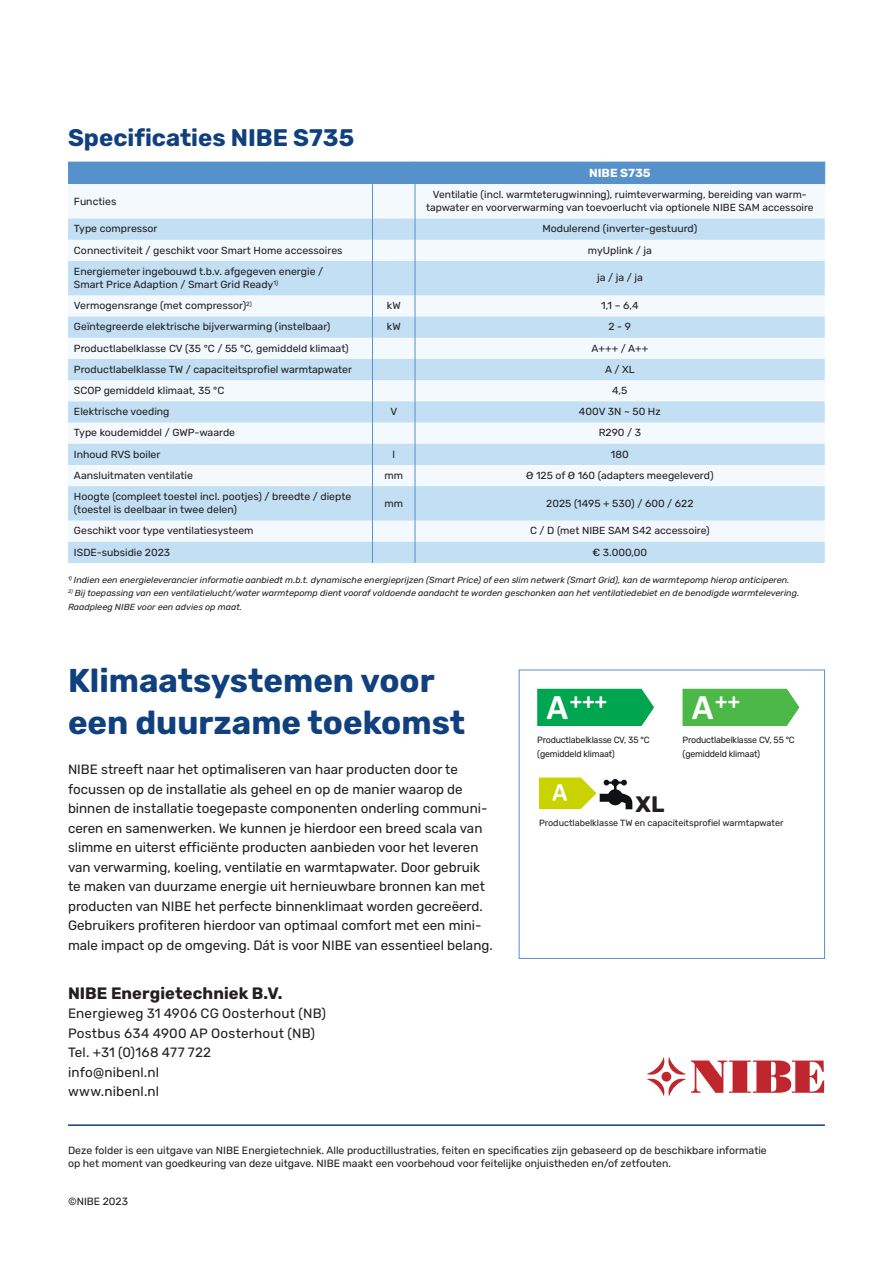
<style>
.page{position:relative;width:893px;height:1263px;background:#fff}
.page>*{position:absolute;margin:0;border:0;box-sizing:border-box;transform-origin:0 0}
.Section_heading_H2{font:700 33px/42px "Rubik";color:#10407e}
.t1{font:700 24.6px "Calibri";color:#fff}
.Section_heading_H2-2{font:700 24px "Rubik";color:#10407e}
.t2{font:700 22.35px "Rubik";color:#231f20}
.t3{font:700 16.5px "Rubik";letter-spacing:.005em;color:#231f20}
.Body_copy{font:13.5px/19.5px "Rubik";color:#231f20}
.Tabell_rubrik{font:700 11.7px "Rubik";color:#fff}
.Tabell_bröd{font:10.5px/13.5px "Rubik";color:#231f20}
.Tabell_bröd-2{font:10.2px/13.2px "Rubik";color:#231f20}
.Tabell_bröd-3{font:9px/13.5px "Rubik";letter-spacing:-.02em;color:#231f20}
.Tabell_bröd-4{font:9px "Rubik";color:#231f20}
.Tabell_bröd-5{font:italic 8.85px/13.2px "Rubik";color:#231f20}
.s1{font-size:36px}
</style>
<div class="page">
<div style="left:68px;top:184px;width:757px;height:35px;background:#f4f9fd"></div>
<svg style="left:68px;top:219px;width:757px;height:344px;fill:#c2dff4"></svg>
<div style="left:68px;top:162px;width:757px;height:22px;background:#5691cc"></div>
<hr style="left:372px;top:184px;width:1px;height:35px;background:#5691cc">
<svg style="left:372px;top:219px;width:1px;height:42px"></svg>
<hr style="left:372px;top:261px;width:1px;height:34px;background:#5691cc">
<svg style="left:372px;top:295px;width:1px;height:191px"></svg>
<hr style="left:372px;top:486px;width:1px;height:34px;background:#5691cc">
<svg style="left:372px;top:520px;width:1px;height:43px"></svg>
<hr style="left:415px;top:184px;width:1px;height:35px;background:#5691cc">
<svg style="left:415px;top:219px;width:1px;height:42px"></svg>
<hr style="left:415px;top:261px;width:1px;height:34px;background:#5691cc">
<svg style="left:415px;top:295px;width:1px;height:191px"></svg>
<hr style="left:415px;top:486px;width:1px;height:34px;background:#5691cc">
<svg style="left:415px;top:520px;width:1px;height:43px"></svg>
<div style="left:519px;top:670px;width:306px;height:289px;border:1px solid #5691cc"></div>
<div style="left:537px;top:689px;width:117px;height:37px;background:#00a54f"></div>
<div style="left:682px;top:689px;width:117px;height:37px;background:#4cb848"></div>
<svg style="left:539px;top:777px;width:93px;height:32px"></svg>
<svg style="left:647px;top:1057px;width:178px;height:39px"></svg>
<div style="left:661px;top:1072px;width:10px;height:9px;background:#c0262d;border-radius:50%"></div>
<hr style="left:68px;top:1124px;width:757px;height:2px;background:#10407e">
<p class="Section_heading_H2-2" style="left:68px;top:124px;width:288px">Specificaties NIBE S735</p>
<p class="Tabell_rubrik" style="left:589px;top:166px;width:63px">NIBE S735</p>
<p class="Tabell_bröd-2" style="left:74px;top:195px;width:44px">Functies</p>
<p class="Tabell_bröd-2" style="left:426px;top:188px;width:389px;text-align:center">Ventilatie (incl. warmteterugwinning), ruimteverwarming, bereiding van warm&shy;tapwater en voorverwarming van toevoerlucht via optionele NIBE SAM accessoire</p>
<p class="Tabell_bröd-2" style="left:74px;top:223px;width:85px">Type compressor</p>
<p class="Tabell_bröd-2" style="left:542px;top:223px;width:157px">Modulerend (inverter-gestuurd)</p>
<p class="Tabell_bröd-2" style="left:74px;top:244px;width:270px">Connectiviteit / geschikt voor Smart Home accessoires</p>
<p class="Tabell_bröd-2" style="left:588px;top:244px;width:66px">myUplink / ja</p>
<p class="Tabell_bröd-2" style="left:74px;top:265px;width:251px">Energiemeter ingebouwd t.b.v. afgegeven energie /<br>Smart Price Adaption / Smart Grid Ready<sup>1)</sup></p>
<p class="Tabell_bröd-2" style="left:597px;top:272px;width:47px">ja / ja / ja</p>
<p class="Tabell_bröd-2" style="left:74px;top:299px;width:179px">Vermogensrange (met compressor)<sup>2)</sup></p>
<p class="Tabell_bröd-2" style="left:387px;top:299px;width:15px">kW</p>
<p class="Tabell_bröd-2" style="left:601px;top:299px;width:39px">1,1 – 6,4</p>
<p class="Tabell_bröd-2" style="left:74px;top:321px;width:258px">Geïntegreerde elektrische bijverwarming (instelbaar)</p>
<p class="Tabell_bröd-2" style="left:387px;top:321px;width:15px">kW</p>
<p class="Tabell_bröd-2" style="left:609px;top:321px;width:24px">2 - 9</p>
<p class="Tabell_bröd-2" style="left:74px;top:342px;width:276px">Productlabelklasse CV (35 °C / 55 °C, gemiddeld klimaat)</p>
<p class="Tabell_bröd-2" style="left:592px;top:342px;width:58px">A+++ / A++</p>
<p class="Tabell_bröd-2" style="left:74px;top:363px;width:280px">Productlabelklasse TW / capaciteitsprofiel warmtapwater</p>
<p class="Tabell_bröd-2" style="left:605px;top:363px;width:31px">A / XL</p>
<p class="Tabell_bröd-2" style="left:74px;top:384px;width:152px">SCOP gemiddeld klimaat, 35 °C</p>
<p class="Tabell_bröd-2" style="left:612px;top:384px;width:17px">4,5</p>
<p class="Tabell_bröd-2" style="left:74px;top:405px;width:97px">Elektrische voeding</p>
<p class="Tabell_bröd-2" style="left:390px;top:405px;width:8px">V</p>
<p class="Tabell_bröd-2" style="left:579px;top:405px;width:83px">400V 3N ~ 50 Hz</p>
<p class="Tabell_bröd-2" style="left:74px;top:427px;width:163px">Type koudemiddel / GWP-waarde</p>
<p class="Tabell_bröd-2" style="left:599px;top:427px;width:44px">R290 / 3</p>
<p class="Tabell_bröd-2" style="left:74px;top:448px;width:88px">Inhoud RVS boiler</p>
<p class="Tabell_bröd-2" style="left:392px;top:448px;width:4px">l</p>
<p class="Tabell_bröd-2" style="left:611px;top:448px;width:19px">180</p>
<p class="Tabell_bröd-2" style="left:74px;top:469px;width:121px">Aansluitmaten ventilatie</p>
<p class="Tabell_bröd-2" style="left:384px;top:469px;width:20px">mm</p>
<p class="Tabell_bröd-2" style="left:526px;top:469px;width:189px">Ø 125 of Ø 160 (adapters meegeleverd)</p>
<p class="Tabell_bröd-2" style="left:74px;top:490px;width:279px">Hoogte (compleet toestel incl. pootjes) / breedte / diepte (toestel is deelbaar in twee delen)</p>
<p class="Tabell_bröd-2" style="left:384px;top:497px;width:20px">mm</p>
<p class="Tabell_bröd-2" style="left:546px;top:497px;width:149px">2025 (1495 + 530) / 600 / 622</p>
<p class="Tabell_bröd-2" style="left:74px;top:525px;width:181px">Geschikt voor type ventilatiesysteem</p>
<p class="Tabell_bröd-2" style="left:530px;top:525px;width:181px">C / D (met NIBE SAM S42 accessoire)</p>
<p class="Tabell_bröd-2" style="left:74px;top:546px;width:98px">ISDE-subsidie 2023</p>
<p class="Tabell_bröd-2" style="left:592px;top:546px;width:56px">€ 3.000,00</p>
<p class="Tabell_bröd-5" style="left:68px;top:574px;width:723px"><sup>1)</sup> Indien een energieleverancier informatie aanbiedt m.b.t. dynamische energieprijzen (Smart Price) of een slim netwerk (Smart Grid), kan de warmtepomp hierop anticiperen.</p>
<p class="Tabell_bröd-5" style="left:68px;top:587px;width:733px"><sup>2)</sup> Bij toepassing van een ventilatielucht/water warmtepomp dient vooraf voldoende aandacht te worden geschonken aan het ventilatiedebiet en de benodigde warmtelevering.<br>Raadpleeg NIBE voor een advies op maat.</p>
<p class="Section_heading_H2" style="left:68px;top:660px;width:399px">Klimaatsystemen voor een duurzame toekomst</p>
<p class="Body_copy" style="left:68px;top:760px;width:426px">NIBE streeft naar het optimaliseren van haar producten door te focussen op de installatie als geheel en op de manier waarop de binnen de installatie toegepaste componenten onderling communi&shy;ceren en samenwerken. We kunnen je hierdoor een breed scala van slimme en uiterst efficiënte producten aanbieden voor het leveren van verwarming, koeling, ventilatie en warmtapwater. Door gebruik te maken van duurzame energie uit hernieuwbare bronnen kan met producten van NIBE het perfecte binnenklimaat worden gecreëerd.<br>Gebruikers profiteren hierdoor van optimaal comfort met een mini&shy;male impact op de omgeving. Dát is voor NIBE van essentieel belang.</p>
<p class="t3" style="left:68px;top:984px;width:216px">NIBE Energietechniek B.V.</p>
<p class="Body_copy" style="left:68px;top:1004px;width:260px">Energieweg 31 4906 CG Oosterhout (NB)</p>
<p class="Body_copy" style="left:68px;top:1023px;width:249px">Postbus 634 4900 AP Oosterhout (NB)</p>
<p class="Body_copy" style="left:68px;top:1043px;width:145px">Tel. +31 (0)168 477 722</p>
<p class="Body_copy" style="left:68px;top:1062px;width:93px">info@nibenl.nl</p>
<p class="Body_copy" style="left:68px;top:1082px;width:93px">www.nibenl.nl</p>
<p class="t1" style="left:546px;top:685px;width:62px"><span class="s1">A</span>+++</p>
<p class="t1" style="left:692px;top:685px;width:50px"><span class="s1">A</span>++</p>
<p class="Tabell_bröd-3" style="left:537px;top:733px;width:114px">Productlabelklasse CV, 35 °C (gemiddeld klimaat)</p>
<p class="Tabell_bröd-3" style="left:682px;top:733px;width:114px">Productlabelklasse CV, 55 °C (gemiddeld klimaat)</p>
<p class="t2" style="left:636px;top:791px;width:30px">XL</p>
<p class="Tabell_bröd-4" style="left:539px;top:817px;width:246px">Productlabelklasse TW en capaciteitsprofiel warmtapwater</p>
<p class="Tabell_bröd" style="left:68px;top:1143px;width:700px">Deze folder is een uitgave van NIBE Energietechniek. Alle productillustraties, feiten en specificaties zijn gebaseerd op de beschikbare informatie op het moment van goedkeuring van deze uitgave. NIBE maakt een voorbehoud voor feitelijke onjuistheden en/of zetfouten.</p>
<p class="Tabell_bröd" style="left:68px;top:1194px;width:62px">©NIBE 2023</p>
</div>
